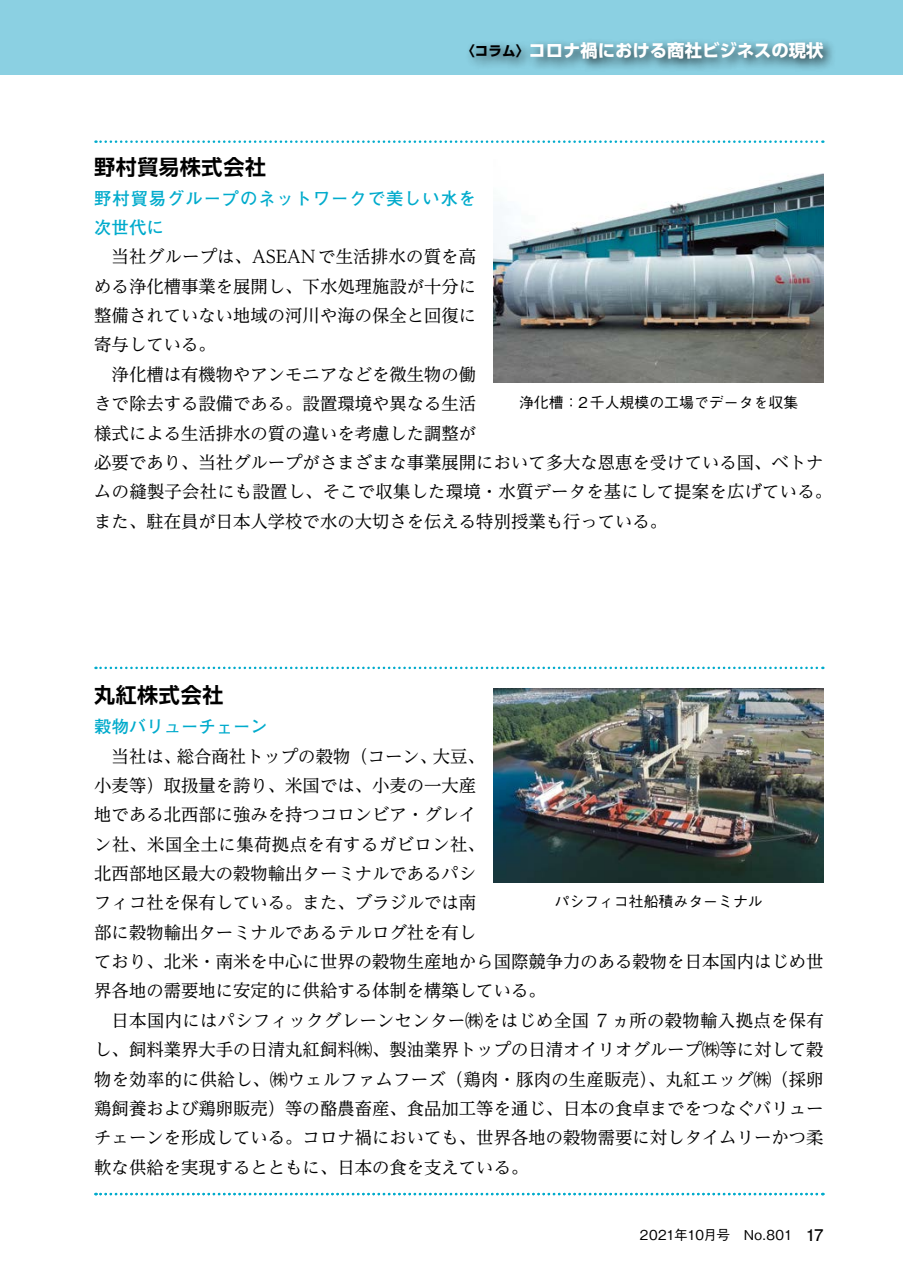
<style>
.page{position:relative;width:903px;height:1275px;background:#fff}
.page>*{position:absolute;margin:0;border:0;box-sizing:border-box;transform-origin:0 0}
.t1{font:700 21px "Shin Go Pr 6 N De";letter-spacing:.03em;color:#000}
.t2{font:17.32px/29.4px "UD Reimin Pr 6 N";color:#000}
.t3{font:700 17.32px/29.4px "Futo Go B101 Pr 6 N";letter-spacing:.05em;color:#00abcc}
.t4{font:700 17.32px "UD Shin Go Pr 6 N";color:#fff}
.t5{font:700 17.32px "Futo Go B101 Pr 6 N";color:#00abcc}
.t6{font:500 14.88px "Gothic BBB Pr 6 N";color:#000}
.t7{font:500 13.65px "Gothic BBB Pr 6 N";letter-spacing:-.005em;color:#000}
.s1{font-size:13.65px;color:#000}
.s2{font-family:"Futo Go B101 Pr 6 N";font-weight:700;font-size:16.1px}
</style>
<div class="page">
<div style="left:0;top:0;width:903px;height:74px;background:#8bd0e2"></div>
<div style="left:464px;top:37px;width:372px;height:35px;background:#000;opacity:.75"></div>
<svg style="left:95px;top:667px;width:728px;height:2px"></svg>
<svg style="left:95px;top:140px;width:728px;height:3px"></svg>
<svg style="left:95px;top:1193px;width:728px;height:2px"></svg>
<img style="left:494px;top:173px;width:329px;height:210px">
<img style="left:494px;top:688px;width:329px;height:194px">
<p class="t4" style="left:468px;top:36px;width:357px"><span class="s1">〈コラム〉</span> コロナ禍における商社ビジネスの現状</p>
<p class="t1" style="left:94px;top:150px;width:173px">野村貿易株式会社</p>
<p class="t3" style="left:94px;top:183px;width:383px">野村貿易グループのネットワークで美しい水を次世代に</p>
<p class="t2" style="left:94px;top:242px;width:383px;text-align:justify;text-indent:17px">当社グループは、ASEANで生活排水の質を高める浄化槽事業を展開し、下水処理施設が十分に整備されていない地域の河川や海の保全と回復に寄与している。</p>
<p class="t2" style="left:94px;top:359px;width:739px;text-indent:17px">浄化槽は有機物やアンモニアなどを微生物の働<br>きで除去する設備である。設置環境や異なる生活<br>様式による生活排水の質の違いを考慮した調整が<br>必要であり、当社グループがさまざまな事業展開において多大な恩恵を受けている国、ベトナムの縫製子会社にも設置し、そこで収集した環境・水質データを基にして提案を広げている。また、駐在員が日本人学校で水の大切さを伝える特別授業も行っている。</p>
<p class="t6" style="left:519px;top:390px;width:281px">浄化槽：2千人規模の工場でデータを収集</p>
<p class="t1" style="left:94px;top:678px;width:131px">丸紅株式会社</p>
<p class="t5" style="left:94px;top:713px;width:175px">穀物バリューチェーン</p>
<p class="t2" style="left:94px;top:741px;width:731px;text-indent:17px">当社は、総合商社トップの穀物（コーン、大豆、<br>小麦等）取扱量を誇り、米国では、小麦の一大産<br>地である北西部に強みを持つコロンビア・グレイ<br>ン社、米国全土に集荷拠点を有するガビロン社、<br>北西部地区最大の穀物輸出ターミナルであるパシ<br>フィコ社を保有している。また、ブラジルでは南<br>部に穀物輸出ターミナルであるテルログ社を有し<br>ており、北米・南米を中心に世界の穀物生産地から国際競争力のある穀物を日本国内はじめ世界各地の需要地に安定的に供給する体制を構築している。</p>
<p class="t2" style="left:94px;top:1005px;width:731px;text-align:justify;text-indent:17px">日本国内にはパシフィックグレーンセンター㈱をはじめ全国 7 ヵ所の穀物輸入拠点を保有し、飼料業界大手の日清丸紅飼料㈱、製油業界トップの日清オイリオグループ㈱等に対して穀物を効率的に供給し、㈱ウェルファムフーズ（鶏肉・豚肉の生産販売）、丸紅エッグ㈱（採卵鶏飼養および鶏卵販売）等の酪農畜産、食品加工等を通じ、日本の食卓までをつなぐバリューチェーンを形成している。コロナ禍においても、世界各地の穀物需要に対しタイムリーかつ柔軟な供給を実現するとともに、日本の食を支えている。</p>
<p class="t6" style="left:554px;top:890px;width:210px">パシフィコ社船積みターミナル</p>
<p class="t7" style="left:640px;top:1224px;width:185px">2021年10月号　No.801　<span class="s2">17</span></p>
</div>
